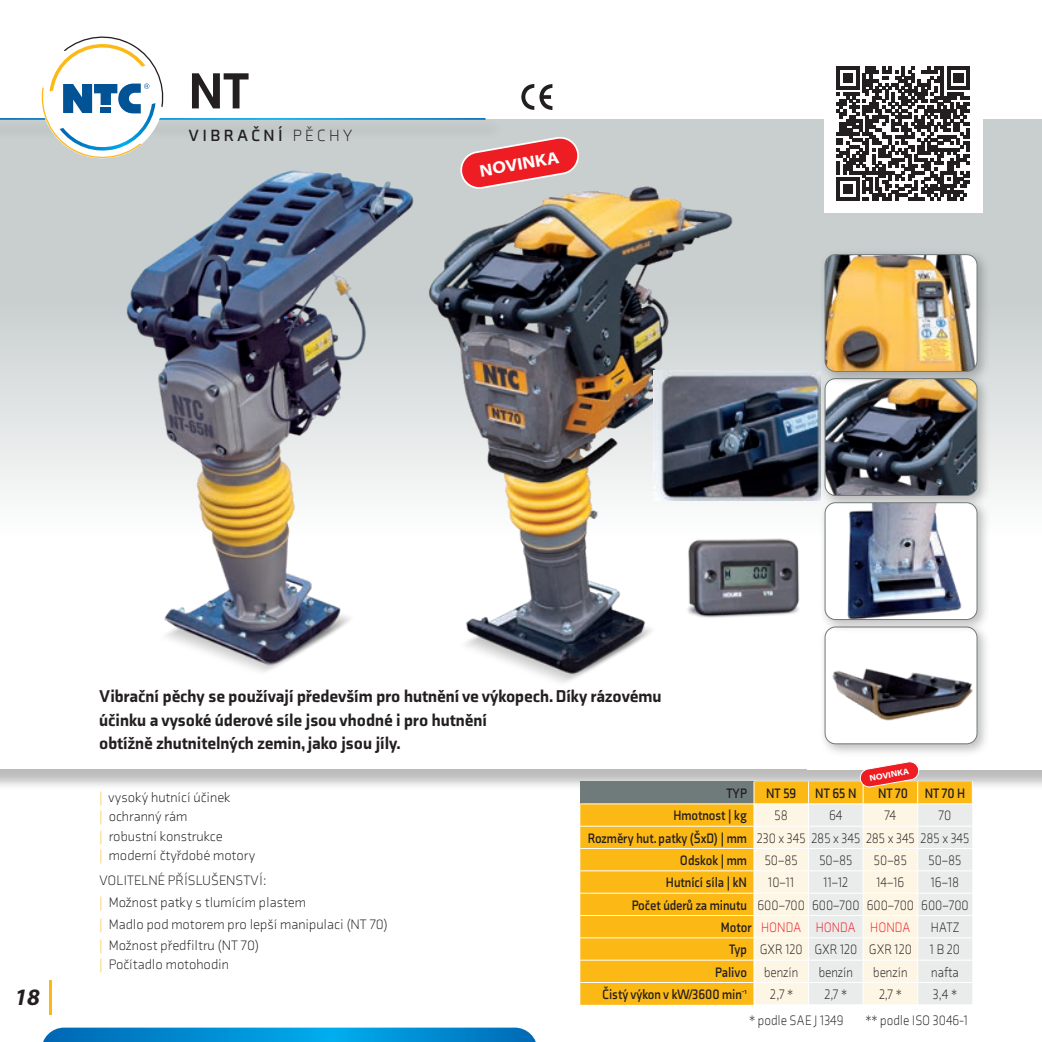
<style>
.page{position:relative;width:1042px;height:1042px;background:#fff}
.page>*{position:absolute;margin:0;border:0;box-sizing:border-box;transform-origin:0 0}
.t1{font:900 51.98px "Axia";color:#231f20}
.t2{font:italic 700 23.62px "Myriad Pro";color:#231f20}
.Normální{font:900 17.5px/23.6px "Axia";color:#231f20}
.t3{font:700 semi-expanded 17.15px "Myriad Pro";color:#fff}
.t4{font:700 16.62px "Axia";letter-spacing:.2em;color:#231f20}
.Normální-2{font:300 14px "Axia";color:#231f20}
.Normální-3{font:300 14px "Axia";color:#231f20;scale:.9 1}
.Normální-4{font:700 14px "Axia";color:#231f20;scale:.9 1}
.Normální-5{font:300 14px "Axia";color:#ee1d23;scale:.9 1}
.t5{font:700 semi-expanded 8.58px "Myriad Pro";color:#fff}
.s1{font-weight:300}
.s2{color:#fcb814}
</style>
<div class="page">
<div style="left:0;top:633px;width:1042px;height:158px;background:#231f20;opacity:.3"></div>
<div style="left:0;top:630px;width:1042px;height:139px;background:#fff"></div>
<svg style="left:43px;top:1027px;width:493px;height:15px;background:#1092d3"></svg>
<div style="left:0;top:119px;width:1042px;height:417px;background:linear-gradient(to bottom,#bcc4c4,#f3f5f5)"></div>
<div style="left:823px;top:55px;width:159px;height:158px;background:#fff"></div>
<hr style="left:50px;top:980px;width:2px;height:34px;background:#fcb814">
<svg style="left:521px;top:84px;width:31px;height:26px"></svg>
<img style="left:95px;top:140px;width:365px;height:532px">
<img style="left:389px;top:167px;width:352px;height:516px">
<div style="left:818px;top:372px;width:172px;height:137px;background:#231f20;opacity:.3"></div>
<img style="left:825px;top:385px;width:152px;height:110px">
<div style="left:824px;top:378px;width:153px;height:118px;border:1px solid #6f7a7a;border-radius:11px"></div>
<div style="left:818px;top:248px;width:172px;height:137px;background:#231f20;opacity:.3"></div>
<img style="left:825px;top:255px;width:152px;height:116px">
<div style="left:824px;top:254px;width:153px;height:118px;border:1px solid #6f7a7a;border-radius:11px"></div>
<div style="left:818px;top:620px;width:172px;height:137px;background:#231f20;opacity:.3"></div>
<img style="left:825px;top:633px;width:152px;height:111px">
<div style="left:824px;top:626px;width:153px;height:118px;border:1px solid #6f7a7a;border-radius:11px"></div>
<div style="left:818px;top:496px;width:172px;height:137px;background:#231f20;opacity:.3"></div>
<img style="left:825px;top:503px;width:152px;height:116px">
<div style="left:824px;top:502px;width:153px;height:118px;border:1px solid #6f7a7a;border-radius:11px"></div>
<img style="left:678px;top:520px;width:152px;height:125px">
<img style="left:653px;top:371px;width:168px;height:129px">
<svg style="left:836px;top:67px;width:134px;height:133px"></svg>
<svg style="left:580px;top:781px;width:173px;height:224px;background:#edb221"></svg>
<hr style="left:580px;top:803px;width:174px;height:1px;background:#fff">
<hr style="left:580px;top:826px;width:174px;height:1px;background:#fff">
<hr style="left:580px;top:848px;width:174px;height:1px;background:#fff">
<hr style="left:580px;top:870px;width:174px;height:1px;background:#fff">
<hr style="left:580px;top:893px;width:174px;height:1px;background:#fff">
<hr style="left:580px;top:915px;width:174px;height:1px;background:#fff">
<hr style="left:580px;top:937px;width:174px;height:1px;background:#fff">
<hr style="left:580px;top:960px;width:174px;height:1px;background:#fff">
<hr style="left:580px;top:982px;width:174px;height:1px;background:#fff">
<div style="left:0;top:119px;width:505px;height:21px;background:#c5caca"></div>
<hr style="left:0;top:118px;width:485px;height:2px;background:#fff">
<svg style="left:753px;top:761px;width:220px;height:244px;background:#f3e7d3"></svg>
<svg style="left:460px;top:136px;width:119px;height:53px;background:#e2696c"></svg>
<svg style="left:39px;top:36px;width:127px;height:127px"></svg>
<p class="t1" style="left:189px;top:59px;width:62px">NT</p>
<p class="t4" style="left:189px;top:126px;width:166px">VIBRAČNÍ <span class="s1">PĚCHY</span></p>
<p class="t3" style="left:478px;top:161px;width:82px;rotate:-10deg">novinka</p>
<h2 class="t2" style="left:15px;top:984px;width:27px">18</h2>
<p class="Normální" style="left:99px;top:684px;width:564px">Vibrační pěchy se používají především pro hutnění ve výkopech. Díky rázovému účinku a vysoké úderové síle jsou vhodné i pro hutnění<br>obtížně zhutnitelných zemin, jako jsou jíly.</p>
<p class="t5" style="left:868px;top:773px;width:42px;rotate:-10deg">novinka</p>
<p class="Normální-2" style="left:99px;top:789px;width:133px"><span class="s2">|</span> vysoký hutnící účinek</p>
<p class="Normální-2" style="left:99px;top:808px;width:90px"><span class="s2">|</span> ochranný rám</p>
<p class="Normální-2" style="left:99px;top:827px;width:125px"><span class="s2">|</span> robustní konstrukce</p>
<p class="Normální-2" style="left:99px;top:847px;width:158px"><span class="s2">|</span> moderní čtyřdobé motory</p>
<p class="Normální-2" style="left:99px;top:872px;width:169px">VOLITELNÉ PŘÍSLUŠENSTVÍ:</p>
<p class="Normální-2" style="left:99px;top:894px;width:208px"><span class="s2">|</span> Možnost patky s tlumícím plastem</p>
<p class="Normální-2" style="left:99px;top:915px;width:291px"><span class="s2">|</span> Madlo pod motorem pro lepší manipulaci (NT 70)</p>
<p class="Normální-2" style="left:99px;top:937px;width:162px"><span class="s2">|</span> Možnost předfiltru (NT 70)</p>
<p class="Normální-2" style="left:99px;top:956px;width:131px"><span class="s2">|</span> Počítadlo motohodin</p>
<p class="Normální-4" style="left:726px;top:785px;width:24px">TYP</p>
<p class="Normální-4" style="left:766px;top:785px;width:35px">NT 59</p>
<p class="Normální-4" style="left:815px;top:785px;width:47px">NT 65 N</p>
<p class="Normální-4" style="left:878px;top:785px;width:35px">NT 70</p>
<p class="Normální-4" style="left:924px;top:785px;width:47px">NT 70 H</p>
<p class="Normální-4" style="left:673px;top:807px;width:83px">Hmotnost | kg</p>
<p class="Normální-3" style="left:774px;top:807px;width:16px">58</p>
<p class="Normální-3" style="left:829px;top:807px;width:16px">64</p>
<p class="Normální-3" style="left:884px;top:807px;width:14px">74</p>
<p class="Normální-3" style="left:938px;top:807px;width:16px">70</p>
<p class="Normální-4" style="left:588px;top:829px;width:178px">Rozměry hut. patky (ŠxD) | mm</p>
<p class="Normální-3" style="left:757px;top:829px;width:238px">230 x 345 285 x 345 285 x 345 285 x 345</p>
<p class="Normální-4" style="left:680px;top:852px;width:76px">Odskok | mm</p>
<p class="Normální-3" style="left:765px;top:852px;width:38px">50–85</p>
<p class="Normální-3" style="left:819px;top:852px;width:38px">50–85</p>
<p class="Normální-3" style="left:874px;top:852px;width:38px">50–85</p>
<p class="Normální-3" style="left:928px;top:852px;width:38px">50–85</p>
<p class="Normální-4" style="left:666px;top:874px;width:92px">Hutnící síla | kN</p>
<p class="Normální-3" style="left:768px;top:874px;width:30px">10–11</p>
<p class="Normální-3" style="left:823px;top:874px;width:29px">11–12</p>
<p class="Normální-3" style="left:876px;top:874px;width:33px">14–16</p>
<p class="Normální-3" style="left:931px;top:874px;width:33px">16–18</p>
<p class="Normální-4" style="left:632px;top:896px;width:130px">Počet úderů za minutu</p>
<p class="Normální-3" style="left:757px;top:896px;width:54px">600–700</p>
<p class="Normální-3" style="left:812px;top:896px;width:54px">600–700</p>
<p class="Normální-3" style="left:866px;top:896px;width:54px">600–700</p>
<p class="Normální-3" style="left:921px;top:896px;width:54px">600–700</p>
<p class="Normální-4" style="left:721px;top:918px;width:35px">Motor</p>
<p class="Normální-5" style="left:761px;top:919px;width:46px">HONDA</p>
<p class="Normální-5" style="left:816px;top:919px;width:46px">HONDA</p>
<p class="Normální-5" style="left:870px;top:919px;width:46px">HONDA</p>
<p class="Normální-3" style="left:930px;top:919px;width:33px">HATZ</p>
<p class="Normální-4" style="left:729px;top:941px;width:21px">Typ</p>
<p class="Normální-3" style="left:760px;top:941px;width:49px">GXR 120</p>
<p class="Normální-3" style="left:814px;top:941px;width:49px">GXR 120</p>
<p class="Normální-3" style="left:869px;top:941px;width:49px">GXR 120</p>
<p class="Normální-3" style="left:930px;top:941px;width:35px">1 B 20</p>
<p class="Normální-4" style="left:715px;top:963px;width:37px">Palivo</p>
<p class="Normální-3" style="left:764px;top:963px;width:40px">benzín</p>
<p class="Normální-3" style="left:819px;top:963px;width:40px">benzín</p>
<p class="Normální-3" style="left:873px;top:963px;width:40px">benzín</p>
<p class="Normální-3" style="left:931px;top:963px;width:32px">nafta</p>
<p class="Normální-4" style="left:602px;top:985px;width:162px">Čistý výkon v kW/3600 min<sup>-1</sup></p>
<p class="Normální-3" style="left:769px;top:986px;width:28px">2,7 *</p>
<p class="Normální-3" style="left:824px;top:986px;width:27px">2,7 *</p>
<p class="Normální-3" style="left:879px;top:986px;width:27px">2,7 *</p>
<p class="Normální-3" style="left:933px;top:986px;width:29px">3,4 *</p>
<p class="Normální-3" style="left:749px;top:1012px;width:106px">* podle SAE J 1349</p>
<p class="Normální-3" style="left:865px;top:1012px;width:116px">** podle ISO 3046-1</p>
</div>
